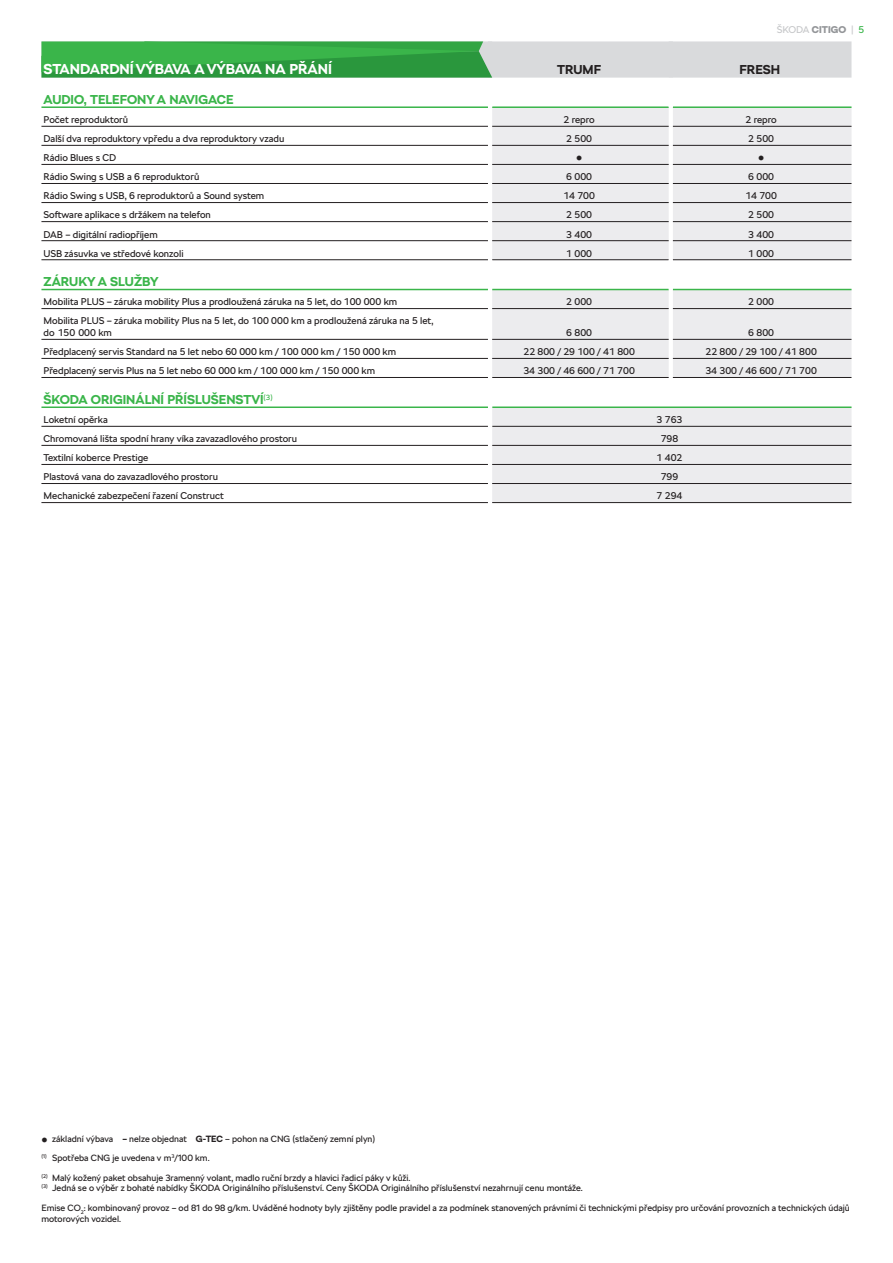
<style>
.page{position:relative;width:893px;height:1263px;background:#fff}
.page>*{position:absolute;margin:0;border:0;box-sizing:border-box;transform-origin:0 0}
.t1{font:700 14.25px "SKODA Next";color:#fff}
.t2{font:700 12.75px "SKODA Next";color:#3ab54a}
.t3{font:700 12.75px "SKODA Next";color:#231f20}
.t4{font:9.75px/11.7px "SKODA Next";color:#231f20}
.t5{font:9.75px "SKODA Next";letter-spacing:-.015em;color:#c7c8ca}
.t6{font:9px/19.4px "SKODA Next";color:#231f20}
.t7{font:8.25px "Wingdings";color:#231f20}
.s1{font-weight:900;color:#939598}
.s2{color:#3ab54a}
.s3{font-weight:700}
</style>
<div class="page">
<svg style="left:492px;top:108px;width:359px;height:394px;fill:#ececee"></svg>
<hr style="left:669px;top:107px;width:4px;height:19px;background:#fff">
<hr style="left:669px;top:126px;width:4px;height:19px;background:#fff">
<hr style="left:669px;top:145px;width:4px;height:19px;background:#fff">
<hr style="left:669px;top:164px;width:4px;height:19px;background:#fff">
<hr style="left:669px;top:183px;width:4px;height:20px;background:#fff">
<hr style="left:669px;top:203px;width:4px;height:19px;background:#fff">
<hr style="left:669px;top:222px;width:4px;height:19px;background:#fff">
<hr style="left:669px;top:241px;width:4px;height:19px;background:#fff">
<hr style="left:669px;top:289px;width:4px;height:20px;background:#fff">
<hr style="left:669px;top:309px;width:4px;height:30px;background:#fff">
<hr style="left:669px;top:339px;width:4px;height:19px;background:#fff">
<hr style="left:669px;top:358px;width:4px;height:19px;background:#fff">
<hr style="left:669px;top:377px;width:4px;height:29px;background:#fff">
<hr style="left:41px;top:126px;width:447px;height:1px;background:#231f20">
<hr style="left:492px;top:126px;width:177px;height:1px;background:#231f20">
<hr style="left:673px;top:126px;width:178px;height:1px;background:#231f20">
<hr style="left:41px;top:145px;width:447px;height:1px;background:#231f20">
<hr style="left:492px;top:145px;width:177px;height:1px;background:#231f20">
<hr style="left:673px;top:145px;width:178px;height:1px;background:#231f20">
<hr style="left:41px;top:164px;width:447px;height:1px;background:#231f20">
<hr style="left:492px;top:164px;width:177px;height:1px;background:#231f20">
<hr style="left:673px;top:164px;width:178px;height:1px;background:#231f20">
<hr style="left:41px;top:183px;width:447px;height:1px;background:#231f20">
<hr style="left:492px;top:183px;width:177px;height:1px;background:#231f20">
<hr style="left:673px;top:183px;width:178px;height:1px;background:#231f20">
<hr style="left:41px;top:202px;width:447px;height:1px;background:#231f20">
<hr style="left:492px;top:202px;width:177px;height:1px;background:#231f20">
<hr style="left:673px;top:202px;width:178px;height:1px;background:#231f20">
<hr style="left:41px;top:221px;width:447px;height:1px;background:#231f20">
<hr style="left:492px;top:221px;width:177px;height:1px;background:#231f20">
<hr style="left:673px;top:221px;width:178px;height:1px;background:#231f20">
<hr style="left:41px;top:240px;width:447px;height:1px;background:#231f20">
<hr style="left:492px;top:240px;width:177px;height:1px;background:#231f20">
<hr style="left:673px;top:240px;width:178px;height:1px;background:#231f20">
<hr style="left:41px;top:259px;width:447px;height:1px;background:#231f20">
<hr style="left:492px;top:259px;width:177px;height:1px;background:#231f20">
<hr style="left:673px;top:259px;width:178px;height:1px;background:#231f20">
<hr style="left:41px;top:308px;width:447px;height:1px;background:#231f20">
<hr style="left:492px;top:308px;width:177px;height:1px;background:#231f20">
<hr style="left:673px;top:308px;width:178px;height:1px;background:#231f20">
<hr style="left:41px;top:339px;width:447px;height:1px;background:#231f20">
<hr style="left:492px;top:339px;width:177px;height:1px;background:#231f20">
<hr style="left:673px;top:339px;width:178px;height:1px;background:#231f20">
<hr style="left:41px;top:358px;width:447px;height:1px;background:#231f20">
<hr style="left:492px;top:358px;width:177px;height:1px;background:#231f20">
<hr style="left:673px;top:358px;width:178px;height:1px;background:#231f20">
<hr style="left:41px;top:377px;width:447px;height:1px;background:#231f20">
<hr style="left:492px;top:377px;width:177px;height:1px;background:#231f20">
<hr style="left:673px;top:377px;width:178px;height:1px;background:#231f20">
<hr style="left:41px;top:445px;width:447px;height:1px;background:#231f20">
<hr style="left:492px;top:445px;width:359px;height:1px;background:#231f20">
<hr style="left:41px;top:464px;width:447px;height:1px;background:#231f20">
<hr style="left:492px;top:464px;width:359px;height:1px;background:#231f20">
<hr style="left:41px;top:483px;width:447px;height:1px;background:#231f20">
<hr style="left:492px;top:483px;width:359px;height:1px;background:#231f20">
<hr style="left:41px;top:502px;width:447px;height:1px;background:#231f20">
<hr style="left:492px;top:502px;width:359px;height:1px;background:#231f20">
<hr style="left:41px;top:426px;width:447px;height:1px;background:#231f20">
<hr style="left:492px;top:426px;width:359px;height:1px;background:#231f20">
<hr style="left:41px;top:406px;width:447px;height:2px;background:#3ab54a">
<hr style="left:492px;top:406px;width:359px;height:2px;background:#3ab54a">
<hr style="left:41px;top:106px;width:447px;height:2px;background:#3ab54a">
<hr style="left:492px;top:106px;width:177px;height:2px;background:#3ab54a">
<hr style="left:673px;top:106px;width:178px;height:2px;background:#3ab54a">
<hr style="left:41px;top:289px;width:447px;height:1px;background:#3ab54a">
<hr style="left:492px;top:289px;width:177px;height:1px;background:#3ab54a">
<hr style="left:673px;top:289px;width:178px;height:1px;background:#3ab54a">
<hr style="left:669px;top:260px;width:4px;height:29px;background:#fff">
<svg style="left:41px;top:41px;width:810px;height:37px;background:#80be8b"></svg>
<h1 class="t1" style="left:44px;top:64px;width:290px">STANDARDNÍ VÝBAVA A VÝBAVA NA PŘÁNÍ</h1>
<p class="t5" style="left:777px;top:26px;width:89px">ŠKODA <span class="s1">CITIGO</span> | <span class="s2">5</span></p>
<h2 class="t3" style="left:557px;top:65px;width:45px">TRUMF</h2>
<h2 class="t3" style="left:740px;top:65px;width:42px">FRESH</h2>
<h2 class="t2" style="left:44px;top:95px;width:192px">AUDIO, TELEFONY A NAVIGACE</h2>
<p class="t4" style="left:44px;top:115px;width:86px">Počet reproduktorů</p>
<p class="t4" style="left:564px;top:115px;width:33px">2 repro</p>
<p class="t4" style="left:746px;top:115px;width:33px">2 repro</p>
<p class="t4" style="left:44px;top:134px;width:242px">Další dva reproduktory vpředu a dva reproduktory vzadu</p>
<p class="t4" style="left:566px;top:134px;width:27px">2 500</p>
<p class="t4" style="left:748px;top:134px;width:27px">2 500</p>
<p class="t4" style="left:44px;top:153px;width:74px">Rádio Blues s CD</p>
<p class="t7" style="left:576px;top:154px;width:8px">●</p>
<p class="t7" style="left:758px;top:154px;width:8px">●</p>
<p class="t4" style="left:44px;top:172px;width:157px">Rádio Swing s USB a 6 reproduktorů</p>
<p class="t4" style="left:566px;top:172px;width:27px">6 000</p>
<p class="t4" style="left:748px;top:172px;width:27px">6 000</p>
<p class="t4" style="left:44px;top:191px;width:222px">Rádio Swing s USB, 6 reproduktorů a Sound system</p>
<p class="t4" style="left:563px;top:191px;width:33px">14 700</p>
<p class="t4" style="left:745px;top:191px;width:33px">14 700</p>
<p class="t4" style="left:44px;top:210px;width:169px">Software aplikace s držákem na telefon</p>
<p class="t4" style="left:566px;top:210px;width:27px">2 500</p>
<p class="t4" style="left:748px;top:210px;width:27px">2 500</p>
<p class="t4" style="left:44px;top:229px;width:116px">DAB – digitální radiopříjem</p>
<p class="t4" style="left:566px;top:229px;width:27px">3 400</p>
<p class="t4" style="left:748px;top:229px;width:27px">3 400</p>
<p class="t4" style="left:44px;top:248px;width:141px">USB zásuvka ve středové konzoli</p>
<p class="t4" style="left:566px;top:248px;width:27px">1 000</p>
<p class="t4" style="left:748px;top:248px;width:27px">1 000</p>
<h2 class="t2" style="left:44px;top:277px;width:117px">ZÁRUKY A SLUŽBY</h2>
<p class="t4" style="left:44px;top:297px;width:355px">Mobilita PLUS – záruka mobility Plus a prodloužená záruka na 5 let, do 100 000 km</p>
<p class="t4" style="left:566px;top:297px;width:27px">2 000</p>
<p class="t4" style="left:748px;top:297px;width:27px">2 000</p>
<p class="t4" style="left:44px;top:316px;width:391px">Mobilita PLUS – záruka mobility Plus na 5 let, do 100 000 km a prodloužená záruka na 5 let, do 150 000 km</p>
<p class="t4" style="left:566px;top:328px;width:27px">6 800</p>
<p class="t4" style="left:748px;top:328px;width:27px">6 800</p>
<p class="t4" style="left:44px;top:347px;width:354px">Předplacený servis Standard na 5 let nebo 60 000 km / 100 000 km / 150 000 km</p>
<p class="t4" style="left:523px;top:347px;width:113px">22 800 / 29 100 / 41 800</p>
<p class="t4" style="left:705px;top:347px;width:113px">22 800 / 29 100 / 41 800</p>
<p class="t4" style="left:44px;top:366px;width:333px">Předplacený servis Plus na 5 let nebo 60 000 km / 100 000 km / 150 000 km</p>
<p class="t4" style="left:523px;top:366px;width:113px">34 300 / 46 600 / 71 700</p>
<p class="t4" style="left:705px;top:366px;width:113px">34 300 / 46 600 / 71 700</p>
<h2 class="t2" style="left:44px;top:395px;width:231px">ŠKODA ORIGINÁLNÍ PŘÍSLUŠENSTVÍ<sup>(3)</sup></h2>
<p class="t4" style="left:44px;top:415px;width:66px">Loketní opěrka</p>
<p class="t4" style="left:657px;top:415px;width:27px">3 763</p>
<p class="t4" style="left:44px;top:434px;width:255px">Chromovaná lišta spodní hrany víka zavazadlového prostoru</p>
<p class="t4" style="left:661px;top:434px;width:19px">798</p>
<p class="t4" style="left:44px;top:453px;width:106px">Textilní koberce Prestige</p>
<p class="t4" style="left:657px;top:453px;width:27px">1 402</p>
<p class="t4" style="left:44px;top:472px;width:176px">Plastová vana do zavazadlového prostoru</p>
<p class="t4" style="left:661px;top:472px;width:19px">799</p>
<p class="t4" style="left:44px;top:491px;width:182px">Mechanické zabezpečení řazení Construct</p>
<p class="t4" style="left:657px;top:491px;width:27px">7 294</p>
<p class="t6" style="left:41px;top:1130px;width:371px">● základní výbava <span class="s3">–</span> nelze objednat <span class="s3">G-TEC</span> – pohon na CNG (stlačený zemní plyn)<br><sup>(1)</sup> Spotřeba CNG je uvedena v m<sup>3</sup>/100 km.<br><sup>(2)</sup> Malý kožený paket obsahuje 3ramenný volant, madlo ruční brzdy a hlavici řadicí páky v kůži.</p>
<p class="t6" style="left:41px;top:1180px;width:810px"><sup>(3)</sup> Jedná se o výběr z bohaté nabídky ŠKODA Originálního příslušenství. Ceny ŠKODA Originálního příslušenství nezahrnují cenu montáže.<br>Emise CO<sub>2</sub>: kombinovaný ́provoz – od 81 do 98 g/km. Uváděné hodnoty byly zjištěny podle pravidel a za podmínek stanovených právními či technickými předpisy pro určování provozních a technických údajů</p>
<p class="t6" style="left:41px;top:1210px;width:81px">motorových vozidel.</p>
</div>
